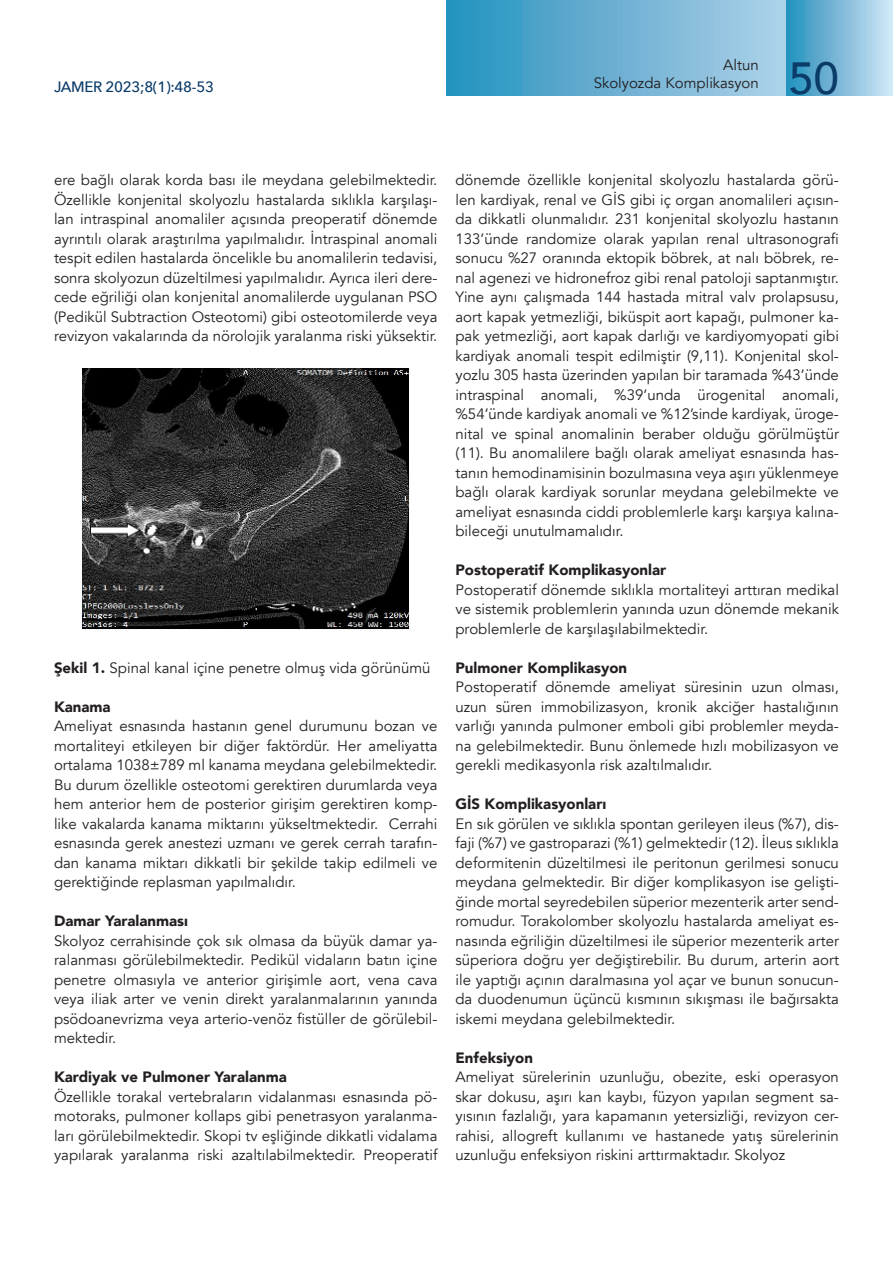
<style>
.page{position:relative;width:893px;height:1263px;background:#fff}
.page>*{position:absolute;margin:0;border:0;box-sizing:border-box;transform-origin:0 0}
.t1{font:500 45px "Avenir";color:#0a3b69}
.metin{font:15px/19.5px "Avenir";color:#231f20;text-align:justify}
.metin-2{font:900 15px "Avenir";color:#231f20}
.t2{font:500 15px "Avenir Next";letter-spacing:-.02em;color:#0a3b69}
.s1{font-weight:900}
</style>
<div class="page">
<svg style="left:446px;top:0;width:340px;height:95px;background:#69b0d2"></svg>
<div style="left:786px;top:0;width:106px;height:95px;background:linear-gradient(to right,#258fbc,#d1e5f5)"></div>
<img style="left:82px;top:368px;width:327px;height:262px">
<p class="metin" style="left:723px;top:55px;width:37px">Altun</p>
<p class="t2" style="left:54px;top:74px;width:161px">JAMER 2023;8(1):48-53</p>
<p class="metin" style="left:594px;top:73px;width:167px">Skolyozda Komplikasyon</p>
<h1 class="t1" style="left:789px;top:39px;width:52px">50</h1>
<p class="metin" style="left:54px;top:170px;width:385px">ere bağlı olarak korda bası ile meydana gelebilmektedir.<br>Özellikle konjenital skolyozlu hastalarda sıklıkla karşılaşı&shy;lan intraspinal anomaliler açısında preoperatif dönemde ayrıntılı olarak araştırılma yapılmalıdır. İntraspinal anomali tespit edilen hastalarda öncelikle bu anomalilerin tedavisi, sonra skolyozun düzeltilmesi yapılmalıdır. Ayrıca ileri dere&shy;cede eğriliği olan konjenital anomalilerde uygulanan PSO (Pedikül Subtraction Osteotomi) gibi osteotomilerde veya revizyon vakalarında da nörolojik yaralanma riski yüksektir.</p>
<p class="metin" style="left:54px;top:658px;width:378px"><span class="s1">Şekil 1.</span> Spinal kanal içine penetre olmuş vida görünümü</p>
<p class="metin-2" style="left:54px;top:694px;width:58px">Kanama</p>
<p class="metin" style="left:54px;top:716px;width:385px">Ameliyat esnasında hastanın genel durumunu bozan ve mortaliteyi etkileyen bir diğer faktördür. Her ameliyatta ortalama 1038±789 ml kanama meydana gelebilmektedir.<br>Bu durum özellikle osteotomi gerektiren durumlarda veya hem anterior hem de posterior girişim gerektiren komp&shy;like vakalarda kanama miktarını yükseltmektedir. Cerrahi esnasında gerek anestezi uzmanı ve gerek cerrah tarafın&shy;dan kanama miktarı dikkatli bir şekilde takip edilmeli ve gerektiğinde replasman yapılmalıdır.</p>
<p class="metin-2" style="left:54px;top:908px;width:136px">Damar Yaralanması</p>
<p class="metin" style="left:54px;top:931px;width:385px">Skolyoz cerrahisinde çok sık olmasa da büyük damar ya&shy;ralanması görülebilmektedir. Pedikül vidaların batın içine penetre olmasıyla ve anterior girişimle aort, vena cava veya iliak arter ve venin direkt yaralanmalarının yanında psödoanevrizma veya arterio-venöz fistüller de görülebil&shy;mektedir.</p>
<p class="metin-2" style="left:54px;top:1064px;width:234px">Kardiyak ve Pulmoner Yaralanma</p>
<p class="metin" style="left:54px;top:1087px;width:385px">Özellikle torakal vertebraların vidalanması esnasında pö&shy;motoraks, pulmoner kollaps gibi penetrasyon yaralanma&shy;ları görülebilmektedir. Skopi tv eşliğinde dikkatli vidalama yapılarak yaralanma riski azaltılabilmektedir. Preoperatif</p>
<p class="metin" style="left:455px;top:170px;width:385px">dönemde özellikle konjenital skolyozlu hastalarda görü&shy;len kardiyak, renal ve GİS gibi iç organ anomalileri açısın&shy;da dikkatli olunmalıdır. 231 konjenital skolyozlu hastanın 133’ünde randomize olarak yapılan renal ultrasonografi sonucu %27 oranında ektopik böbrek, at nalı böbrek, re&shy;nal agenezi ve hidronefroz gibi renal patoloji saptanmıştır.<br>Yine aynı çalışmada 144 hastada mitral valv prolapsusu, aort kapak yetmezliği, biküspit aort kapağı, pulmoner ka&shy;pak yetmezliği, aort kapak darlığı ve kardiyomyopati gibi kardiyak anomali tespit edilmiştir (9,11). Konjenital skol&shy;yozlu 305 hasta üzerinden yapılan bir taramada %43’ünde intraspinal anomali, %39’unda ürogenital anomali, %54’ünde kardiyak anomali ve %12’sinde kardiyak, üroge&shy;nital ve spinal anomalinin beraber olduğu görülmüştür (11). Bu anomalilere bağlı olarak ameliyat esnasında has&shy;tanın hemodinamisinin bozulmasına veya aşırı yüklenmeye bağlı olarak kardiyak sorunlar meydana gelebilmekte ve ameliyat esnasında ciddi problemlerle karşı karşıya kalına&shy;bileceği unutulmamalıdır.</p>
<p class="metin-2" style="left:455px;top:557px;width:212px">Postoperatif Komplikasyonlar</p>
<p class="metin" style="left:455px;top:580px;width:385px">Postoperatif dönemde sıklıkla mortaliteyi arttıran medikal ve sistemik problemlerin yanında uzun dönemde mekanik problemlerle de karşılaşılabilmektedir.</p>
<p class="metin-2" style="left:455px;top:655px;width:173px">Pulmoner Komplikasyon</p>
<p class="metin" style="left:455px;top:677px;width:385px">Postoperatif dönemde ameliyat süresinin uzun olması, uzun süren immobilizasyon, kronik akciğer hastalığının varlığı yanında pulmoner emboli gibi problemler meyda&shy;na gelebilmektedir. Bunu önlemede hızlı mobilizasyon ve gerekli medikasyonla risk azaltılmalıdır.</p>
<p class="metin-2" style="left:455px;top:791px;width:152px">GİS Komplikasyonları</p>
<p class="metin" style="left:455px;top:814px;width:385px">En sık görülen ve sıklıkla spontan gerileyen ileus (%7), dis&shy;faji (%7) ve gastroparazi (%1) gelmektedir (12). İleus sıklıkla deformitenin düzeltilmesi ile peritonun gerilmesi sonucu meydana gelmektedir. Bir diğer komplikasyon ise gelişti&shy;ğinde mortal seyredebilen süperior mezenterik arter send&shy;romudur. Torakolomber skolyozlu hastalarda ameliyat es&shy;nasında eğriliğin düzeltilmesi ile süperior mezenterik arter süperiora doğru yer değiştirebilir. Bu durum, arterin aort ile yaptığı açının daralmasına yol açar ve bunun sonucun&shy;da duodenumun üçüncü kısmının sıkışması ile bağırsakta iskemi meydana gelebilmektedir.</p>
<p class="metin-2" style="left:455px;top:1045px;width:79px">Enfeksiyon</p>
<p class="metin" style="left:455px;top:1067px;width:385px">Ameliyat sürelerinin uzunluğu, obezite, eski operasyon skar dokusu, aşırı kan kaybı, füzyon yapılan segment sa&shy;yısının fazlalığı, yara kapamanın yetersizliği, revizyon cer&shy;rahisi, allogreft kullanımı ve hastanede yatış sürelerinin uzunluğu enfeksiyon riskini arttırmaktadır. Skolyoz</p>
</div>
